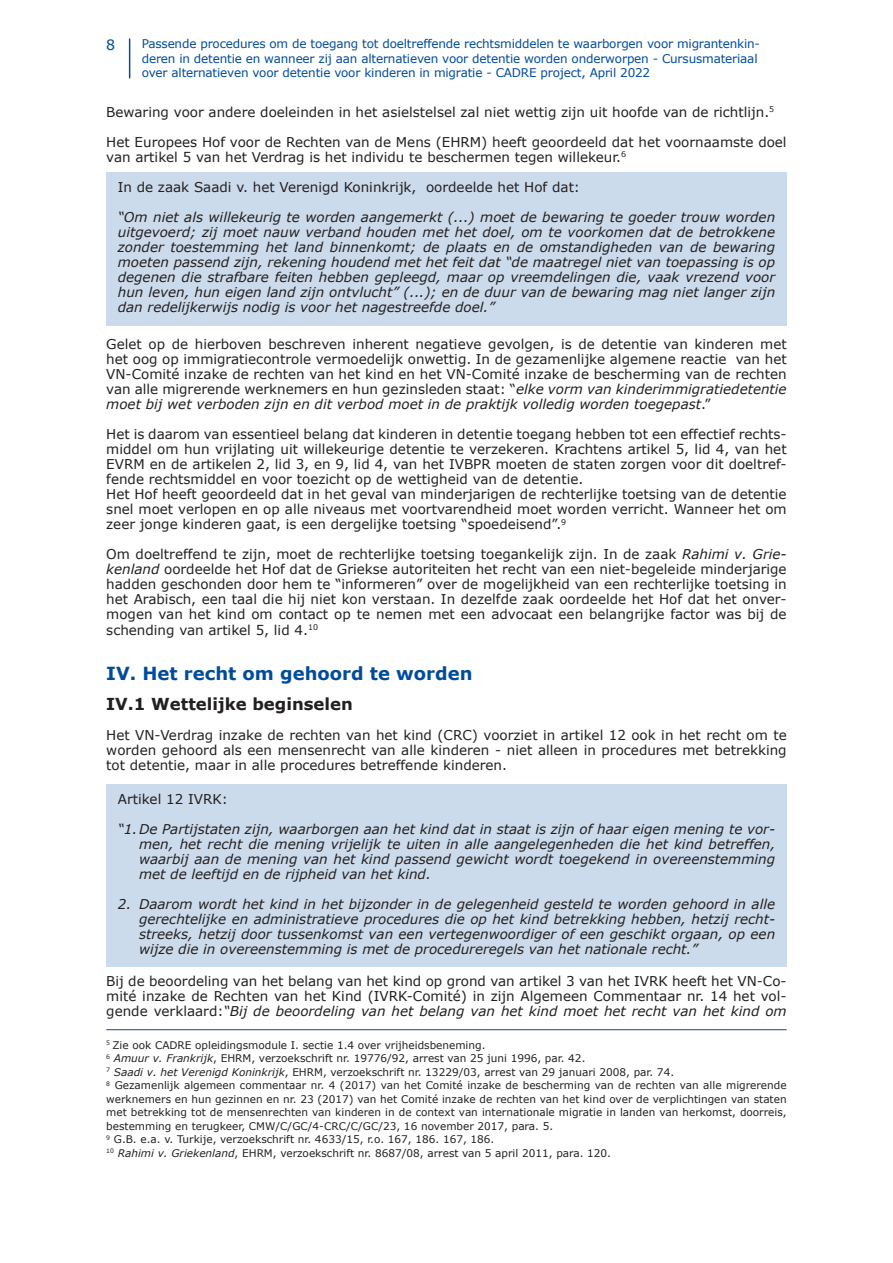
<style>
.page{position:relative;width:893px;height:1263px;background:#fff}
.page>*{position:absolute;margin:0;border:0;box-sizing:border-box;transform-origin:0 0}
.t1{font:700 18px "Verdana";color:#004c99}
.t2{font:700 16.5px "Verdana";color:#231f20}
.t3{font:14.25px "Verdana";color:#004c99}
.t4{font:13.5px/15px "Verdana";color:#231f20;text-align:justify}
.t5{font:italic 13.5px/15px "Verdana";color:#231f20;text-align:justify}
.t6{font:12px/14.4px "Verdana";letter-spacing:-.015em;color:#004c99}
.t7{font:10.5px/13.5px "Verdana";color:#231f20;text-align:justify}
.s1{font-style:italic}
</style>
<div class="page">
<hr style="left:129px;top:39px;width:1px;height:39px;background:#004c99">
<div style="left:106px;top:172px;width:681px;height:153px;background:#ccdbeb"></div>
<div style="left:106px;top:784px;width:681px;height:182px;background:#ccdbeb"></div>
<hr style="left:106px;top:1029px;width:681px;height:1px;background:#004c99">
<p class="t3" style="left:106px;top:36px;width:11px">8</p>
<p class="t6" style="left:142px;top:37px;width:620px">Passende procedures om de toegang tot doeltreffende rechtsmiddelen te waarborgen voor migrantenkin&shy;deren in detentie en wanneer zij aan alternatieven voor detentie worden onderworpen - Cursusmateriaal over alternatieven voor detentie voor kinderen in migratie - CADRE project, April 2022</p>
<p class="t4" style="left:106px;top:104px;width:669px">Bewaring voor andere doeleinden in het asielstelsel zal niet wettig zijn uit hoofde van de richtlijn.<sup>5</sup></p>
<p class="t4" style="left:106px;top:134px;width:682px">Het Europees Hof voor de Rechten van de Mens (EHRM) heeft geoordeeld dat het voornaamste doel van artikel 5 van het Verdrag is het individu te beschermen tegen willekeur.<sup>6</sup></p>
<p class="t4" style="left:118px;top:180px;width:464px">In de zaak Saadi v. het Verenigd Koninkrijk, oordeelde het Hof dat:</p>
<p class="t5" style="left:118px;top:210px;width:659px">“Om niet als willekeurig te worden aangemerkt (...) moet de bewaring te goeder trouw worden uitgevoerd; zij moet nauw verband houden met het doel, om te voorkomen dat de betrokkene zonder toestemming het land binnenkomt; de plaats en de omstandigheden van de bewaring moeten passend zijn, rekening houdend met het feit dat “de maatregel niet van toepassing is op degenen die strafbare feiten hebben gepleegd, maar op vreemdelingen die, vaak vrezend voor hun leven, hun eigen land zijn ontvlucht” (...); en de duur van de bewaring mag niet langer zijn dan redelijkerwijs nodig is voor het nagestreefde doel.”</p>
<p class="t4" style="left:106px;top:337px;width:682px">Gelet op de hierboven beschreven inherent negatieve gevolgen, is de detentie van kinderen met het oog op immigratiecontrole vermoedelijk onwettig. In de gezamenlijke algemene reactie van het VN-Comité inzake de rechten van het kind en het VN-Comité inzake de bescherming van de rechten van alle migrerende werknemers en hun gezinsleden staat: “<span class="s1">elke vorm van kinderimmigratiedetentie moet bij wet verboden zijn en dit verbod moet in de praktijk volledig worden toegepast</span>.”</p>
<p class="t4" style="left:106px;top:427px;width:682px">Het is daarom van essentieel belang dat kinderen in detentie toegang hebben tot een effectief rechts&shy;middel om hun vrijlating uit willekeurige detentie te verzekeren. Krachtens artikel 5, lid 4, van het EVRM en de artikelen 2, lid 3, en 9, lid 4, van het IVBPR moeten de staten zorgen voor dit doeltref&shy;fende rechtsmiddel en voor toezicht op de wettigheid van de detentie.</p>
<p class="t4" style="left:106px;top:487px;width:682px">Het Hof heeft geoordeeld dat in het geval van minderjarigen de rechterlijke toetsing van de detentie snel moet verlopen en op alle niveaus met voortvarendheid moet worden verricht. Wanneer het om zeer jonge kinderen gaat, is een dergelijke toetsing “spoedeisend”.<sup>9</sup></p>
<p class="t4" style="left:106px;top:547px;width:682px">Om doeltreffend te zijn, moet de rechterlijke toetsing toegankelijk zijn. In de zaak <span class="s1">Rahimi v. Grie&shy;kenland</span> oordeelde het Hof dat de Griekse autoriteiten het recht van een niet-begeleide minderjarige hadden geschonden door hem te “informeren” over de mogelijkheid van een rechterlijke toetsing in het Arabisch, een taal die hij niet kon verstaan. In dezelfde zaak oordeelde het Hof dat het onver&shy;mogen van het kind om contact op te nemen met een advocaat een belangrijke factor was bij de schending van artikel 5, lid 4.<sup>10</sup></p>
<p class="t1" style="left:106px;top:661px;width:368px">IV. Het recht om gehoord te worden</p>
<p class="t2" style="left:106px;top:693px;width:248px">IV.1 Wettelijke beginselen</p>
<p class="t4" style="left:106px;top:727px;width:682px">Het VN-Verdrag inzake de rechten van het kind (CRC) voorziet in artikel 12 ook in het recht om te worden gehoord als een mensenrecht van alle kinderen - niet alleen in procedures met betrekking tot detentie, maar in alle procedures betreffende kinderen.</p>
<p class="t4" style="left:118px;top:791px;width:112px">Artikel 12 IVRK:</p>
<p class="t5" style="left:139px;top:821px;width:638px;text-indent:-21px">“1.De Partijstaten zijn, waarborgen aan het kind dat in staat is zijn of haar eigen mening te vor&shy;men, het recht die mening vrijelijk te uiten in alle aangelegenheden die het kind betreffen, waarbij aan de mening van het kind passend gewicht wordt toegekend in overeenstemming met de leeftijd en de rijpheid van het kind.</p>
<p class="t5" style="left:139px;top:896px;width:638px;text-indent:-21px">2. Daarom wordt het kind in het bijzonder in de gelegenheid gesteld te worden gehoord in alle gerechtelijke en administratieve procedures die op het kind betrekking hebben, hetzij recht&shy;streeks, hetzij door tussenkomst van een vertegenwoordiger of een geschikt orgaan, op een wijze die in overeenstemming is met de procedureregels van het nationale recht.”</p>
<p class="t4" style="left:106px;top:974px;width:682px">Bij de beoordeling van het belang van het kind op grond van artikel 3 van het IVRK heeft het VN-Co&shy;mité inzake de Rechten van het Kind (IVRK-Comité) in zijn Algemeen Commentaar nr. 14 het vol&shy;gende verklaard:<span class="s1">“Bij de beoordeling van het belang van het kind moet het recht van het kind om</span></p>
<p class="t7" style="left:106px;top:1038px;width:381px"><sup>5</sup> Zie ook CADRE opleidingsmodule I. sectie 1.4 over vrijheidsbeneming.</p>
<p class="t7" style="left:106px;top:1052px;width:481px"><sup>6</sup> <span class="s1">Amuur v. Frankrijk</span>, EHRM, verzoekschrift nr. 19776/92, arrest van 25 juni 1996, par. 42.</p>
<p class="t7" style="left:106px;top:1065px;width:569px"><sup>7</sup> <span class="s1">Saadi v. het Verenigd Koninkrijk</span>, EHRM, verzoekschrift nr. 13229/03, arrest van 29 januari 2008, par. 74.</p>
<p class="t7" style="left:106px;top:1079px;width:682px"><sup>8</sup> Gezamenlijk algemeen commentaar nr. 4 (2017) van het Comité inzake de bescherming van de rechten van alle migrerende werknemers en hun gezinnen en nr. 23 (2017) van het Comité inzake de rechten van het kind over de verplichtingen van staten met betrekking tot de mensenrechten van kinderen in de context van internationale migratie in landen van herkomst, doorreis, bestemming en terugkeer, CMW/C/GC/4-CRC/C/GC/23, 16 november 2017, para. 5.</p>
<p class="t7" style="left:106px;top:1133px;width:390px"><sup>9</sup> G.B. e.a. v. Turkije, verzoekschrift nr. 4633/15, r.o. 167, 186. 167, 186.</p>
<p class="t7" style="left:106px;top:1146px;width:506px"><sup>10</sup> <span class="s1">Rahimi v. Griekenland</span>, EHRM, verzoekschrift nr. 8687/08, arrest van 5 april 2011, para. 120.</p>
</div>
